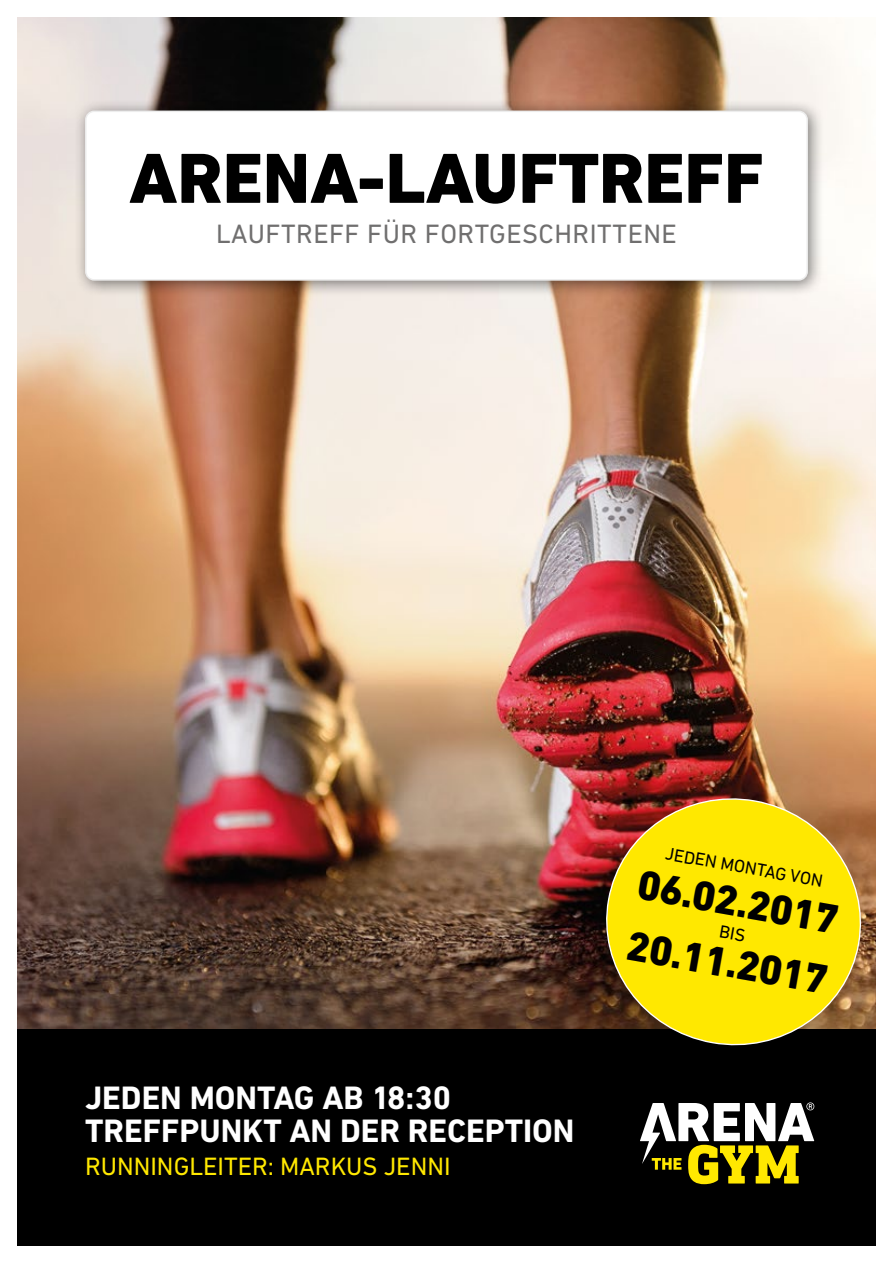
<style>
.page{position:relative;width:893px;height:1263px;background:#fff}
.page>*{position:absolute;margin:0;border:0;box-sizing:border-box;transform-origin:0 0}
.t1{font:800 72px "DIN Next LT Pro";color:#000}
.t2{font:800 42px "DIN Next LT Pro";color:#000}
.t3{font:700 33px/33px "DIN Next LT Pro";color:#fff}
.t4{font:27px "DIN Next LT Pro";letter-spacing:.02em;color:#706f6f}
.t5{font:25.5px "DIN Next LT Pro";color:#ffe800}
.t6{font:18px "DIN Next LT Pro";color:#000}
</style>
<div class="page">
<img style="left:17px;top:17px;width:859px;height:1012px">
<div style="left:17px;top:1029px;width:859px;height:217px;background:#000"></div>
<svg style="left:595px;top:787px;width:277px;height:259px;background:#d2b210"></svg>
<div style="left:74px;top:99px;width:751px;height:199px;background:#000;opacity:.5"></div>
<div style="left:86px;top:111px;width:721px;height:169px;background:#fff;border-radius:8px"></div>
<div style="left:85px;top:111px;width:723px;height:170px;border:2px solid #ededed;border-radius:8px"></div>
<svg style="left:640px;top:1102px;width:174px;height:82px"></svg>
<svg style="left:720px;top:925px;width:25px;height:17px"></svg>
<h1 class="t1" style="left:129px;top:136px;width:636px">ARENA-LAUFTREFF</h1>
<p class="t4" style="left:216px;top:219px;width:462px">LAUFTREFF FÜR FORTGESCHRITTENE</p>
<p class="t3" style="left:85px;top:1081px;width:491px">JEDEN MONTAG AB 18:30<br>TREFFPUNKT AN DER RECEPTION</p>
<p class="t5" style="left:85px;top:1152px;width:367px">RUNNINGLEITER: MARKUS JENNI</p>
<p class="t6" style="left:667px;top:843px;width:161px;rotate:10deg">JEDEN MONTAG VON</p>
<p class="t2" style="left:642px;top:860px;width:205px;rotate:10deg">06.02.2017</p>
<p class="t2" style="left:631px;top:920px;width:205px;rotate:10deg">20.11.2017</p>
</div>
